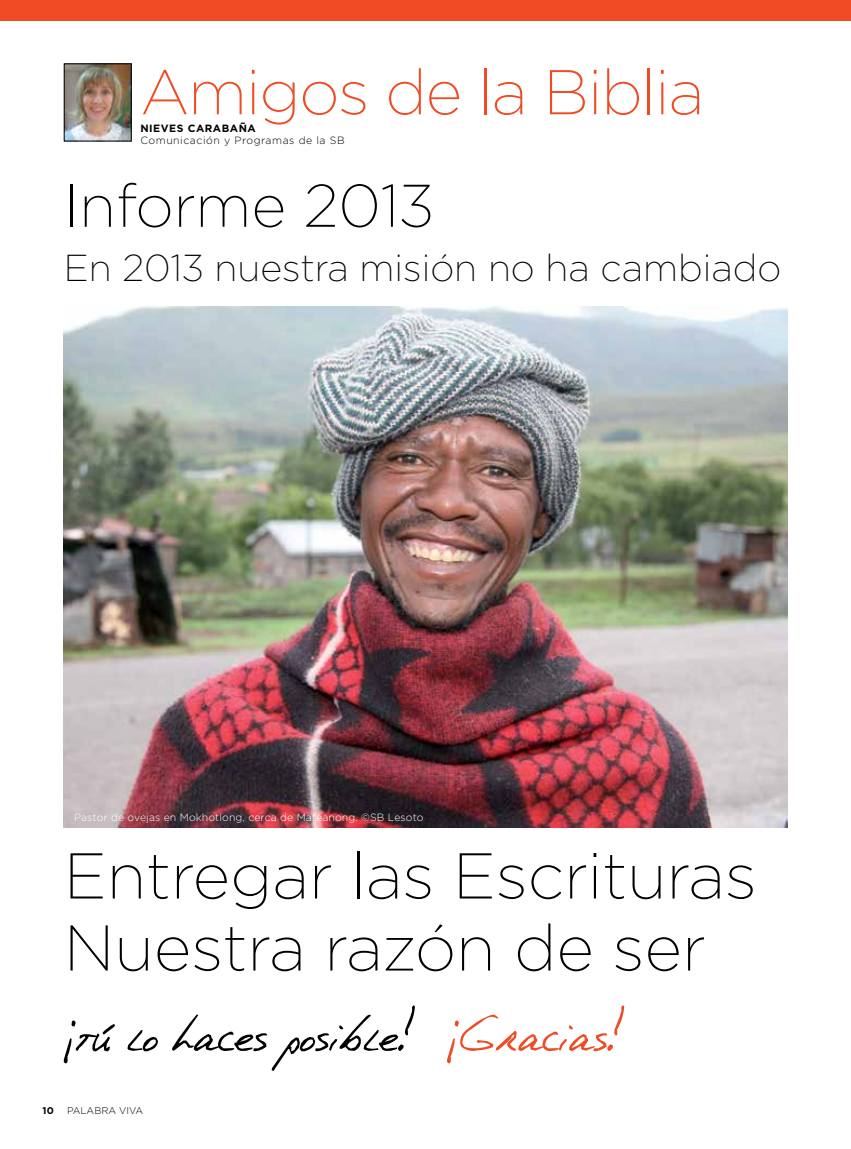
<style>
.page{position:relative;width:851px;height:1149px;background:#fff}
.page>*{position:absolute;margin:0;border:0;box-sizing:border-box;transform-origin:0 0}
.t1{font:200 64.5px/72px "Gotham";color:#000}
.t2{font:200 63px "Gotham";letter-spacing:-.02em;color:#f04b24}
.t3{font:200 60px "Gotham";color:#000}
.t4{font:52.5px "Phont Phreak's Handwriting";color:#000}
.t5{font:200 37.5px "Gotham";color:#000}
.t6{font:300 10.5px "Gotham";letter-spacing:.01em;color:#fff}
.t7{font:300 10.5px "Gotham";letter-spacing:.05em;color:#000}
.t8{font:700 10.5px "Gotham";letter-spacing:.05em;color:#000}
.t9{font:300 9.75px "Gotham";color:#000}
.t10{font:700 9.75px "Gotham";color:#000}
.s1{color:#f04b24}
</style>
<div class="page">
<div style="left:0;top:0;width:850px;height:21px;background:#f04b24"></div>
<img style="left:66px;top:65px;width:64px;height:74px">
<div style="left:64px;top:63px;width:68px;height:78px;border:1px solid #000"></div>
<img style="left:64px;top:306px;width:723px;height:521px">
<h2 class="t2" style="left:140px;top:53px;width:565px">Amigos de la Biblia</h2>
<p class="t8" style="left:140px;top:122px;width:117px">NIEVES CARABAÑA</p>
<p class="t7" style="left:140px;top:134px;width:206px">Comunicación y Programas de la SB</p>
<h3 class="t3" style="left:64px;top:168px;width:371px">Informe 2013</h3>
<h3 class="t5" style="left:64px;top:244px;width:719px">En 2013 nuestra misión no ha cambiado</h3>
<p class="t6" style="left:74px;top:811px;width:351px">Pastor de ovejas en Mokhotlong, cerca de Mateanong. ©SB Lesoto</p>
<h1 class="t1" style="left:64px;top:837px;width:694px">Entregar las Escrituras<br>Nuestra razón de ser</h1>
<h3 class="t4" style="left:64px;top:1001px;width:562px">¡tú lo haces posible! <span class="s1">¡Gracias!</span></h3>
<p class="t10" style="left:43px;top:1104px;width:13px">10</p>
<p class="t9" style="left:67px;top:1105px;width:78px">PALABRA VIVA</p>
</div>
